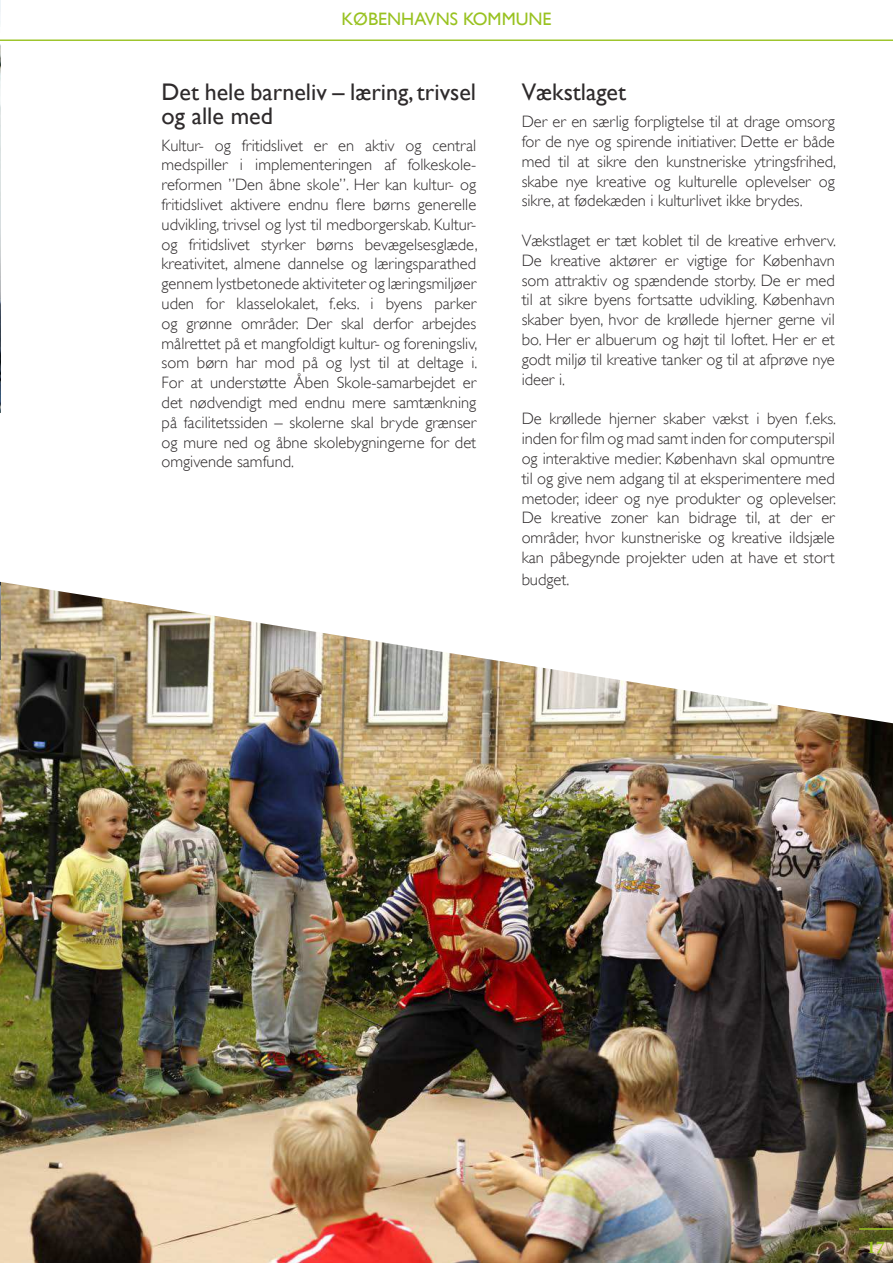
<style>
.page{position:relative;width:893px;height:1263px;background:#fff}
.page>*{position:absolute;margin:0;border:0;box-sizing:border-box;transform-origin:0 0}
.t1{font:24px/24px "Gill Sans";color:#231f20}
.t2{font:18px "Gill Sans";color:#99c221}
.t3{font:700 18px "Minion Pro";color:#99c221}
.t4{font:300 16.5px/19.8px "Gill Sans";color:#231f20;text-align:justify}
</style>
<div class="page">
<img style="left:0;top:723px;width:893px;height:540px">
<img style="left:0;top:0;width:1px;height:660px">
<svg style="left:0;top:413px;width:891px;height:310px"></svg>
<svg style="left:0;top:0;width:893px;height:41px"></svg>
<hr style="left:859px;top:1228px;width:34px;height:2px;background:#99c221">
<p class="t2" style="left:341px;top:12px;width:212px">KØBENHAVNS KOMMUNE</p>
<h1 class="t1" style="left:162px;top:81px;width:316px">Det hele barneliv – læring, trivsel og alle med</h1>
<p class="t4" style="left:162px;top:136px;width:317px">Kultur- og fritidslivet er en aktiv og central medspiller i implementeringen af folkeskole&shy;reformen ”Den åbne skole”. Her kan kultur- og fritidslivet aktivere endnu flere børns generelle udvikling, trivsel og lyst til medborgerskab. Kultur&shy;og fritidslivet styrker børns bevægelsesglæde, kreativitet, almene dannelse og læringsparathed gennem lystbetonede aktiviteter og læringsmiljøer uden for klasselokalet, f.eks. i byens parker og grønne områder. Der skal derfor arbejdes målrettet på et mangfoldigt kultur- og foreningsliv, som børn har mod på og lyst til at deltage i.<br>For at understøtte Åben Skole-samarbejdet er det nødvendigt med endnu mere samtænkning på facilitetssiden – skolerne skal bryde grænser og mure ned og åbne skolebygningerne for det omgivende samfund.</p>
<h1 class="t1" style="left:522px;top:82px;width:106px">Vækstlaget</h1>
<p class="t4" style="left:522px;top:113px;width:316px">Der er en særlig forpligtelse til at drage omsorg for de nye og spirende initiativer. Dette er både med til at sikre den kunstneriske ytringsfrihed, skabe nye kreative og kulturelle oplevelser og sikre, at fødekæden i kulturlivet ikke brydes.</p>
<p class="t4" style="left:522px;top:232px;width:316px">Vækstlaget er tæt koblet til de kreative erhverv.<br>De kreative aktører er vigtige for København som attraktiv og spændende storby. De er med til at sikre byens fortsatte udvikling. København skaber byen, hvor de krøllede hjerner gerne vil bo. Her er albuerum og højt til loftet. Her er et godt miljø til kreative tanker og til at afprøve nye ideer i.</p>
<p class="t4" style="left:522px;top:410px;width:316px">De krøllede hjerner skaber vækst i byen f.eks. inden for film og mad samt inden for computerspil og interaktive medier. København skal opmuntre til og give nem adgang til at eksperimentere med metoder, ideer og nye produkter og oplevelser.<br>De kreative zoner kan bidrage til, at der er områder, hvor kunstneriske og kreative ildsjæle kan påbegynde projekter uden at have et stort</p>
<p class="t4" style="left:522px;top:570px;width:49px">budget.</p>
<p class="t3" style="left:867px;top:1236px;width:19px">17</p>
</div>
